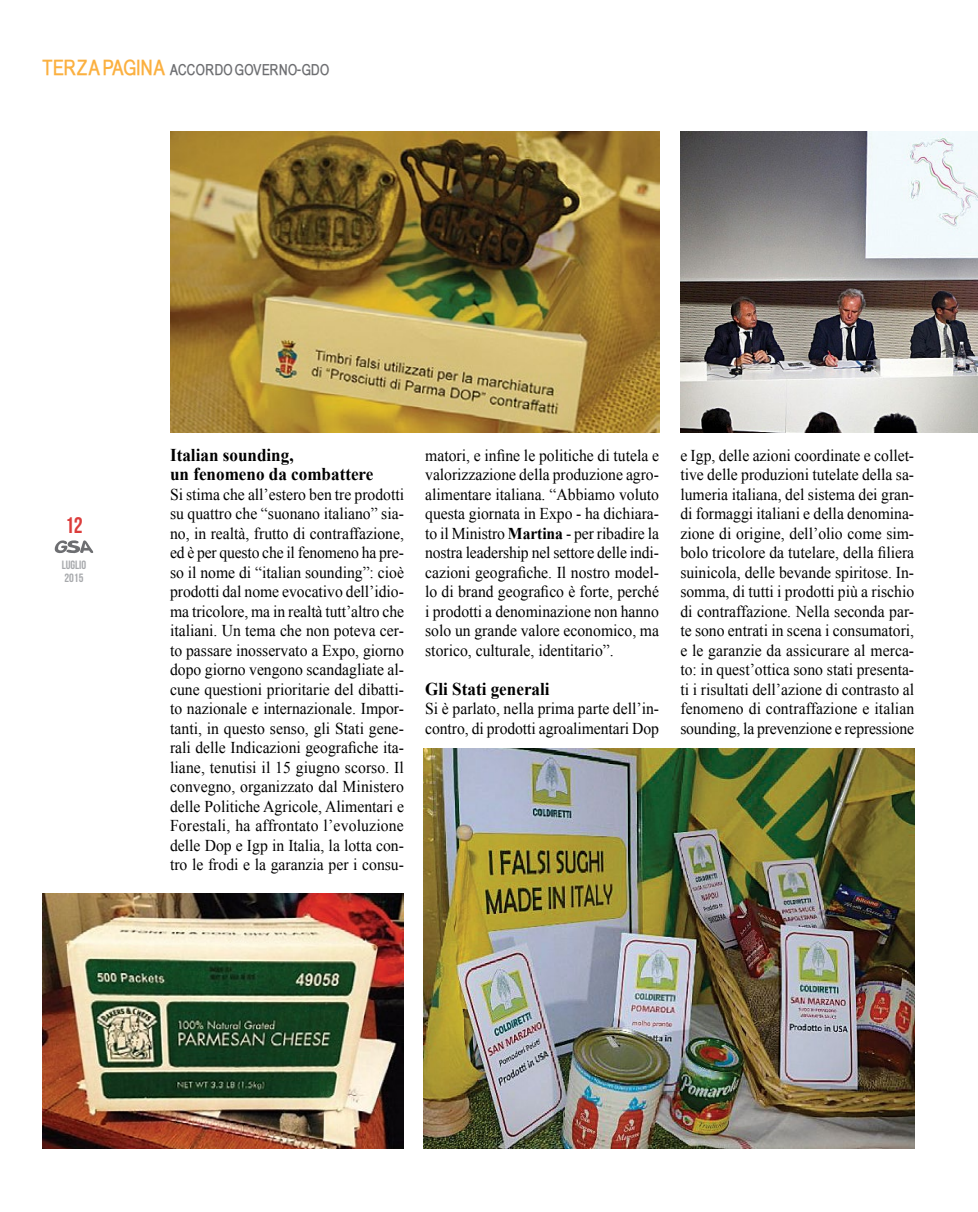
<style>
.page{position:relative;width:978px;height:1212px;background:#fff}
.page>*{position:absolute;margin:0;border:0;box-sizing:border-box;transform-origin:0 0}
.t1{font:22.5px "Bebas Neue";color:#dc3d3c}
.t2{font:700 18px/19.5px "Times New Roman";color:#000;scale:.95 1}
.t3{font:16.5px/19.5px "Times New Roman";color:#000;text-align:justify;scale:.95 1}
.t4{font:700 15px "Babel Sans";color:#6d6e71}
.t5{font:12px/13.5px "Bebas Neue";color:#a7a9ac}
.s1{font-size:21px;color:#fbb040}
.s2{font-weight:700}
</style>
<div class="page">
<svg style="left:55px;top:540px;width:38px;height:13px"></svg>
<img style="left:170px;top:132px;width:489px;height:301px">
<img style="left:43px;top:893px;width:361px;height:255px">
<img style="left:680px;top:131px;width:298px;height:302px">
<img style="left:424px;top:748px;width:490px;height:400px">
<p class="t4" style="left:43px;top:62px;width:289px"><span class="s1">TERZA PAGINA</span> ACCORDO GOVERNO-GDO</p>
<h1 class="t1" style="left:65px;top:512px;width:19px">12</h1>
<p class="t5" style="left:62px;top:557px;width:26px">LUGLIO<br>2015</p>
<p class="t2" style="left:170px;top:444px;width:216px">Italian sounding,<br>un fenomeno da combattere</p>
<p class="t3" style="left:170px;top:484px;width:248px">Si stima che all’estero ben tre prodotti su quattro che “suonano italiano” sia&shy;no, in realtà, frutto di contraffazione, ed è per questo che il fenomeno ha pre&shy;so il nome di “italian sounding”: cioè prodotti dal nome evocativo dell’idio&shy;ma tricolore, ma in realtà tutt’altro che italiani. Un tema che non poteva cer&shy;to passare inosservato a Expo, giorno dopo giorno vengono scandagliate al&shy;cune questioni prioritarie del dibatti&shy;to nazionale e internazionale. Impor&shy;tanti, in questo senso, gli Stati gene&shy;rali delle Indicazioni geografiche ita&shy;liane, tenutisi il 15 giugno scorso. Il convegno, organizzato dal Ministero delle Politiche Agricole, Alimentari e Forestali, ha affrontato l’evoluzione delle Dop e Igp in Italia, la lotta con&shy;tro le frodi e la garanzia per i consu-</p>
<p class="t3" style="left:425px;top:445px;width:248px">matori, e infine le politiche di tutela e valorizzazione della produzione agro&shy;alimentare italiana. “Abbiamo voluto questa giornata in Expo - ha dichiara&shy;to il Ministro <span class="s2">Martina</span> - per ribadire la nostra leadership nel settore delle indi&shy;cazioni geografiche. Il nostro model&shy;lo di brand geografico è forte, perché i prodotti a denominazione non hanno solo un grande valore economico, ma storico, culturale, identitario”.</p>
<p class="t2" style="left:425px;top:678px;width:133px">Gli Stati generali</p>
<p class="t3" style="left:425px;top:698px;width:248px">Si è parlato, nella prima parte dell’in&shy;contro, di prodotti agroalimentari Dop</p>
<p class="t3" style="left:680px;top:445px;width:248px">e Igp, delle azioni coordinate e collet&shy;tive delle produzioni tutelate della sa&shy;lumeria italiana, del sistema dei gran&shy;di formaggi italiani e della denomina&shy;zione di origine, dell’olio come sim&shy;bolo tricolore da tutelare, della filiera suinicola, delle bevande spiritose. In&shy;somma, di tutti i prodotti più a rischio di contraffazione. Nella seconda par&shy;te sono entrati in scena i consumatori, e le garanzie da assicurare al merca&shy;to: in quest’ottica sono stati presenta&shy;ti i risultati dell’azione di contrasto al fenomeno di contraffazione e italian sounding, la prevenzione e repressione</p>
</div>
